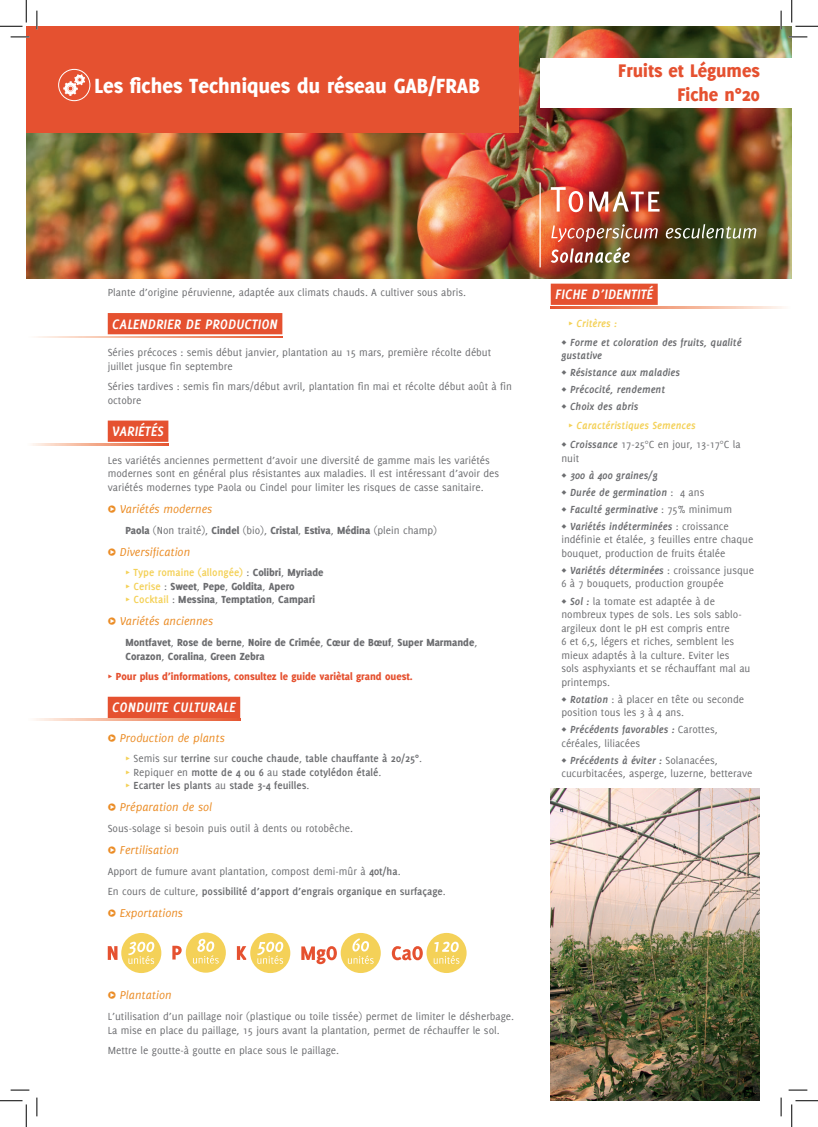
<style>
.page{position:relative;width:818px;height:1127px;background:#fff}
.page>*{position:absolute;margin:0;border:0;box-sizing:border-box;transform-origin:0 0}
.t1{font:800 22.5px "Delicious";color:#fff}
.t2{font:800 20px/24px "Delicious";color:#e55130;text-align:right}
.t3{font:italic 700 15px "Delicious";color:#fff}
.t4{font:italic 12.5px "Delicious";color:#eb8d27}
.t5{font:11.25px/13.5px "Delicious";color:#6c6d70}
.t6{font:italic 700 11.25px/17px "Delicious";color:#6c6d70}
.t7{font:800 11.25px/13.5px "Delicious";color:#6c6d70}
.t8{font:700 11.25px/13.5px "Delicious";color:#6c6d70}
.t9{font:800 11.25px "Delicious";color:#e55130}
.t10{font:italic 700 11.25px/18.9px "Delicious";color:#f4d158}
.s1{font-weight:800}
.s2{font-weight:700;font-style:italic;color:#f4d158}
.s3{font-weight:700;color:#f4d158}
.s4{font-weight:400}
.s5{font-style:italic;color:#f4d158}
.s6{font-weight:700}
.s7{color:#f4d158}
.s8{font-weight:400;font-style:normal}
.s9{font-weight:400;font-style:normal;color:#6c6d70}
.s10{color:#6c6d70}
.s11{font-weight:700;font-style:italic}
</style>
<div class="page">
<img style="left:26px;top:26px;width:766px;height:252px">
<img style="left:551px;top:788px;width:209px;height:312px">
<div style="left:108px;top:313px;width:174px;height:21px;background:#e55130"></div>
<div style="left:108px;top:420px;width:60px;height:21px;background:#e55130"></div>
<div style="left:108px;top:696px;width:132px;height:21px;background:#e55130"></div>
<div style="left:540px;top:58px;width:252px;height:50px;background:#fff"></div>
<div style="left:26px;top:26px;width:493px;height:107px;background:#e55130"></div>
<svg style="left:60px;top:70px;width:29px;height:29px"></svg>
<div style="left:58px;top:69px;width:32px;height:32px;border:1px solid #fff;border-radius:50%"></div>
<hr style="left:539px;top:182px;width:2px;height:85px;background:#fff">
<svg style="left:36px;top:336px;width:246px;height:2px"></svg>
<svg style="left:551px;top:187px;width:32px;height:25px"></svg>
<svg style="left:589px;top:192px;width:70px;height:19px"></svg>
<svg style="left:666px;top:224px;width:90px;height:14px"></svg>
<img style="left:551px;top:224px;width:107px;height:39px">
<div style="left:551px;top:283px;width:107px;height:22px;background:#e55130"></div>
<svg style="left:108px;top:946px;width:9px;height:13px"></svg>
<div style="left:121px;top:932px;width:40px;height:40px;background:#f4d158;border-radius:50%"></div>
<svg style="left:172px;top:945px;width:10px;height:14px"></svg>
<div style="left:186px;top:932px;width:40px;height:40px;background:#f4d158;border-radius:50%"></div>
<svg style="left:237px;top:946px;width:9px;height:13px"></svg>
<div style="left:250px;top:932px;width:40px;height:40px;background:#f4d158;border-radius:50%"></div>
<svg style="left:301px;top:946px;width:36px;height:17px"></svg>
<div style="left:341px;top:932px;width:40px;height:40px;background:#f4d158;border-radius:50%"></div>
<svg style="left:392px;top:946px;width:31px;height:14px"></svg>
<div style="left:426px;top:932px;width:41px;height:40px;background:#f4d158;border-radius:50%"></div>
<svg style="left:128px;top:941px;width:26px;height:22px"></svg>
<svg style="left:193px;top:938px;width:26px;height:25px"></svg>
<svg style="left:257px;top:941px;width:26px;height:22px"></svg>
<svg style="left:348px;top:938px;width:26px;height:25px"></svg>
<svg style="left:434px;top:941px;width:25px;height:22px"></svg>
<svg style="left:32px;top:443px;width:136px;height:2px"></svg>
<svg style="left:34px;top:718px;width:206px;height:2px"></svg>
<svg style="left:551px;top:306px;width:233px;height:2px"></svg>
<svg style="left:11px;top:36px;width:18px;height:2px"></svg>
<svg style="left:788px;top:36px;width:19px;height:2px"></svg>
<svg style="left:11px;top:1089px;width:18px;height:1px"></svg>
<svg style="left:788px;top:1089px;width:19px;height:1px"></svg>
<svg style="left:36px;top:11px;width:2px;height:18px"></svg>
<svg style="left:36px;top:1097px;width:2px;height:18px"></svg>
<svg style="left:780px;top:11px;width:2px;height:18px"></svg>
<svg style="left:780px;top:1097px;width:2px;height:18px"></svg>
<svg style="left:0;top:0;width:27px;height:27px"></svg>
<svg style="left:0;top:1100px;width:27px;height:26px"></svg>
<svg style="left:791px;top:0;width:27px;height:27px"></svg>
<svg style="left:791px;top:1100px;width:27px;height:26px"></svg>
<h1 class="t1" style="left:94px;top:72px;width:387px">Les fiches Techniques du réseau GAB/FRAB</h1>
<h2 class="t2" style="left:618px;top:58px;width:143px">Fruits et Légumes<br>Fiche n°20</h2>
<p class="t5" style="left:108px;top:286px;width:360px">Plante d’origine péruvienne, adaptée aux climats chauds. A cultiver sous abris.</p>
<h3 class="t3" style="left:112px;top:315px;width:167px">CALENDRIER DE PRODUCTION</h3>
<p class="t5" style="left:108px;top:346px;width:385px">Séries précoces : semis début janvier, plantation au 15 mars, première récolte début juillet jusque fin septembre</p>
<p class="t5" style="left:108px;top:380px;width:406px">Séries tardives : semis fin mars/début avril, plantation fin mai et récolte début août à fin octobre</p>
<h3 class="t3" style="left:112px;top:422px;width:53px">VARIÉTÉS</h3>
<p class="t5" style="left:108px;top:453px;width:393px">Les variétés anciennes permettent d’avoir une diversité de gamme mais les variétés modernes sont en général plus résistantes aux maladies. Il est intéressant d’avoir des variétés modernes type Paola ou Cindel pour limiter les risques de casse sanitaire.</p>
<p class="t4" style="left:108px;top:502px;width:106px">Δ Variétés modernes</p>
<p class="t5" style="left:125px;top:523px;width:313px"><span class="s1">Paola</span> (Non traité), <span class="s1">Cindel</span> (bio), <span class="s1">Cristal</span>, <span class="s1">Estiva</span>, <span class="s1">Médina</span> (plein champ)</p>
<p class="t4" style="left:108px;top:544px;width:84px">Δ Diversification</p>
<p class="t7" style="left:125px;top:565px;width:199px"><span class="s2">π</span> <span class="s3">Type romaine (allongée)</span> <span class="s4">:</span> Colibri<span class="s4">,</span> Myriade <span class="s2">π</span> <span class="s3">Cerise</span> <span class="s4">:</span> Sweet<span class="s4">,</span> Pepe<span class="s4">,</span> Goldita<span class="s4">,</span> Apero<br><span class="s2">π</span> <span class="s3">Cocktail</span> <span class="s4">:</span> Messina<span class="s4">,</span> Temptation<span class="s4">,</span> Campari</p>
<p class="t4" style="left:108px;top:614px;width:107px">Δ Variétés anciennes</p>
<p class="t7" style="left:125px;top:635px;width:353px">Montfavet<span class="s4">,</span> Rose de berne<span class="s4">,</span> Noire de Crimée<span class="s4">,</span> Cœur de Bœuf<span class="s4">,</span> Super Marmande<span class="s4">,<br></span>Corazon<span class="s4">,</span> Coralina<span class="s4">,</span> Green Zebra</p>
<p class="t9" style="left:108px;top:669px;width:306px">π Pour plus d’informations, consultez le guide variètal grand ouest.</p>
<h3 class="t3" style="left:112px;top:698px;width:125px">CONDUITE CULTURALE</h3>
<p class="t4" style="left:108px;top:730px;width:119px">Δ Production de plants</p>
<p class="t8" style="left:125px;top:751px;width:298px"><span class="s5">π</span> <span class="s4">Semis sur</span> terrine <span class="s4">sur</span> couche chaude<span class="s4">,</span> table chauffante à 20/25°<span class="s4">. </span><span class="s5">π</span> <span class="s4">Repiquer en</span> motte de 4 ou 6 <span class="s4">au</span> stade cotylédon étalé<span class="s4">.<br></span><span class="s5">π</span> Ecarter les plants <span class="s4">au</span> stade 3-4 feuilles<span class="s4">.</span></p>
<p class="t4" style="left:108px;top:800px;width:106px">Δ Préparation de sol</p>
<p class="t5" style="left:108px;top:821px;width:247px">Sous-solage si besoin puis outil à dents ou rotobêche.</p>
<p class="t4" style="left:108px;top:842px;width:73px">Δ Fertilisation</p>
<p class="t5" style="left:108px;top:860px;width:339px;line-height:20.6px">Apport de fumure avant plantation, compost demi-mûr à <span class="s6">40t/ha</span>.<br>En cours de culture, <span class="s6">possibilité d’apport d’engrais organique en surfaçage</span>.</p>
<p class="t4" style="left:108px;top:905px;width:77px">Δ Exportations</p>
<p class="t4" style="left:108px;top:988px;width:65px">Δ Plantation</p>
<p class="t5" style="left:108px;top:1009px;width:408px">L’utilisation d’un paillage noir (plastique ou toile tissée) permet de limiter le désherbage.<br>La mise en place du paillage, 15 jours avant la plantation, permet de réchauffer le sol.</p>
<p class="t5" style="left:108px;top:1043px;width:233px">Mettre le goutte-à goutte en place sous le paillage.</p>
<h3 class="t3" style="left:555px;top:286px;width:99px">FICHE D’IDENTITÉ</h3>
<p class="t6" style="left:561px;top:314px;width:182px;line-height:18.9px;text-indent:7px"><span class="s7">π Critères :<br></span><span class="s8">◊</span> Forme et coloration des fruits, qualité</p>
<p class="t6" style="left:561px;top:347px;width:120px">gustative<br><span class="s8">◊</span> Résistance aux maladies <span class="s8">◊</span> Précocité, rendement<br><span class="s8">◊</span> Choix des abris</p>
<p class="t10" style="left:561px;top:416px;width:181px;text-indent:7px">π Caractéristiques Semences<br><span class="s9">◊</span> <span class="s10">Croissance</span> <span class="s9">17-25°C en jour, 13-17°C la</span></p>
<p class="t6" style="left:561px;top:449px;width:172px"><span class="s8">nuit<br>◊</span> 300 à 400 graines/g<br><span class="s8">◊</span> Durée de germination <span class="s8">: 4 ans<br>◊</span> Faculté germinative <span class="s8">: 75% minimum ◊</span> Variétés indéterminées <span class="s8">: croissance</span></p>
<p class="t5" style="left:561px;top:532px;width:193px">indéfinie et étalée, 3 feuilles entre chaque bouquet, production de fruits étalée</p>
<p class="t5" style="left:561px;top:563px;width:194px">◊ <span class="s11">Variétés déterminées</span> : croissance jusque<br>6 à 7 bouquets, production groupée</p>
<p class="t5" style="left:561px;top:593px;width:191px">◊ <span class="s11">Sol :</span> la tomate est adaptée à de nombreux types de sols. Les sols sablo&shy;argileux dont le pH est compris entre<br>6 et 6,5, légers et riches, semblent les mieux adaptés à la culture. Eviter les<br>sols asphyxiants et se réchauffant mal au printemps.</p>
<p class="t5" style="left:561px;top:692px;width:184px">◊ <span class="s11">Rotation</span> : à placer en tête ou seconde position tous les 3 à 4 ans.</p>
<p class="t5" style="left:561px;top:722px;width:158px">◊ <span class="s11">Précédents favorables :</span> Carottes, céréales, liliacées</p>
<p class="t5" style="left:561px;top:753px;width:193px">◊ <span class="s11">Précédents à éviter :</span> Solanacées, cucurbitacées, asperge, luzerne, betterave</p>
</div>
